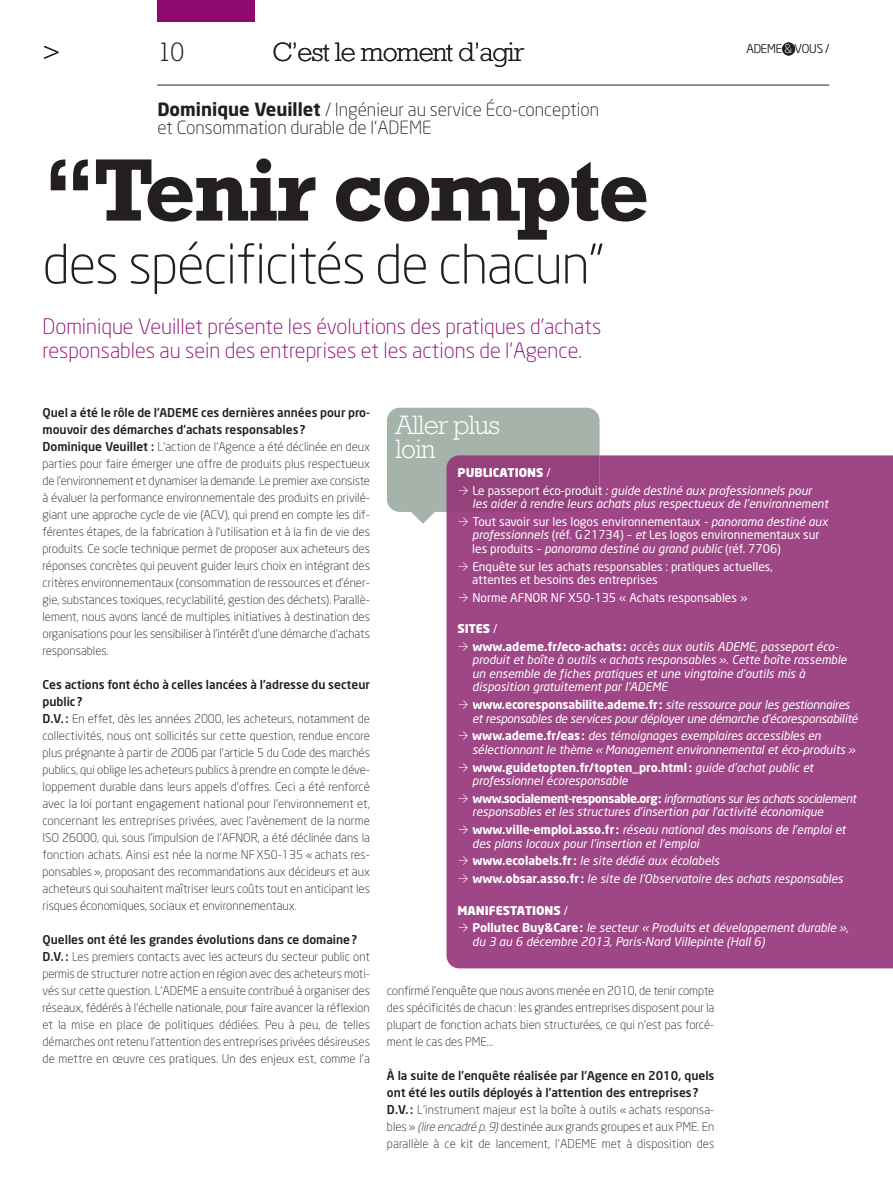
<style>
.page{position:relative;width:893px;height:1191px;background:#fff}
.page>*{position:absolute;margin:0;border:0;box-sizing:border-box;transform-origin:0 0}
.t1{font:700 90px "Rockwell";letter-spacing:-.03em;color:#231f20}
.t2{font:300 54px "Neo Sans";letter-spacing:-.02em;color:#231f20}
.t3{font:300 27px "Rockwell";letter-spacing:-.03em;color:#231f20}
.t4{font:300 27px/24px "Rockwell";letter-spacing:-.03em;color:#fff}
.t5{font:300 21px/24px "Neo Sans";color:#8f0870}
.t6{font:300 18px/18px "Neo Sans";color:#231f20}
.t7{font:300 12px/17px "Neo Sans";color:#231f20}
.t8{font:italic 12px/13.5px "Neo Sans";color:#fff}
.t9{font:12px/13.5px "Neo Sans";color:#fff}
.t10{font:italic 12px/13.5px "Neo Sans";letter-spacing:-.02em;color:#fff}
.s1{color:#fff}
.s2{font-weight:700}
.s3{font-weight:500}
.s4{font-weight:900;font-style:normal}
.s5{font-style:normal}
.s6{font-family:"Flesh Plain";font-style:normal}
.s7{font-style:italic}
.s8{font-family:"Flesh Plain"}
.s9{font-weight:700;font-style:normal}
</style>
<div class="page">
<div style="left:387px;top:408px;width:213px;height:104px;background:#a5b3ab;border-radius:13px"></div>
<svg style="left:411px;top:512px;width:24px;height:12px"></svg>
<div style="left:446px;top:455px;width:447px;height:513px;background:#9f4686"></div>
<div style="left:446px;top:455px;width:154px;height:57px;background:#94417c"></div>
<div style="left:782px;top:43px;width:13px;height:12px;background:#231f20;border-radius:50%"></div>
<div style="left:157px;top:0;width:98px;height:21px;background:#8f0870"></div>
<hr style="left:157px;top:85px;width:672px;height:1px;background:#231f20">
<h3 class="t3" style="left:157px;top:43px;width:29px">10</h3>
<h3 class="t3" style="left:272px;top:43px;width:254px">C’est le moment d’agir</h3>
<h3 class="t3" style="left:43px;top:43px;width:20px">&gt;</h3>
<p class="t7" style="left:746px;top:41px;width:84px">ADEME <span class="s1">&amp;</span> VOUS /</p>
<h3 class="t6" style="left:157px;top:102px;width:443px"><span class="s2">Dominique Veuillet</span> / Ingénieur au service Éco-conception et Consommation durable de l’ADEME</h3>
<h1 class="t1" style="left:43px;top:159px;width:608px">“Tenir compte</h1>
<h2 class="t2" style="left:43px;top:243px;width:563px">des spécificités de chacun”</h2>
<h3 class="t5" style="left:43px;top:316px;width:560px">Dominique Veuillet présente les évolutions des pratiques d’achats responsables au sein des entreprises et les actions de l’Agence.</h3>
<p class="t7" style="left:43px;top:405px;width:329px"><span class="s3">Quel a été le rôle de l’ADEME ces dernières années pour pro&shy;mouvoir des démarches d’achats responsables?<br>Dominique Veuillet :</span> L’action de l’Agence a été déclinée en deux parties pour faire émerger une offre de produits plus respectueux de l’environnement et dynamiser la demande. Le premier axe consiste à évaluer la performance environnementale des produits en privilé&shy;giant une approche cycle de vie (ACV), qui prend en compte les dif&shy;férentes étapes, de la fabrication à l’utilisation et à la fin de vie des produits. Ce socle technique permet de proposer aux acheteurs des réponses concrètes qui peuvent guider leurs choix en intégrant des critères environnementaux (consommation de ressources et d’éner&shy;gie, substances toxiques, recyclabilité, gestion des déchets). Parallè&shy;lement, nous avons lancé de multiples initiatives à destination des organisations pour les sensibiliser à l’intérêt d’une démarche d’achats responsables.</p>
<p class="t7" style="left:43px;top:677px;width:329px"><span class="s3">Ces actions font écho à celles lancées à l’adresse du secteur public ?<br>D.V. :</span> En effet, dès les années 2000, les acheteurs, notamment de collectivités, nous ont sollicités sur cette question, rendue encore plus prégnante à partir de 2006 par l’article 5 du Code des marchés publics, qui oblige les acheteurs publics à prendre en compte le déve&shy;loppement durable dans leurs appels d’offres. Ceci a été renforcé avec la loi portant engagement national pour l’environnement et, concernant les entreprises privées, avec l’avènement de la norme ISO 26000, qui, sous l’impulsion de l’AFNOR, a été déclinée dans la fonction achats. Ainsi est née la norme NF X50-135 « achats res&shy;ponsables », proposant des recommandations aux décideurs et aux acheteurs qui souhaitent maîtriser leurs coûts tout en anticipant les risques économiques, sociaux et environnementaux.</p>
<p class="t7" style="left:43px;top:932px;width:329px"><span class="s3">Quelles ont été les grandes évolutions dans ce domaine ?<br>D.V. :</span> Les premiers contacts avec les acteurs du secteur public ont permis de structurer notre action en région avec des acheteurs moti&shy;vés sur cette question. L’ADEME a ensuite contribué à organiser des réseaux, fédérés à l’échelle nationale, pour faire avancer la réflexion et la mise en place de politiques dédiées. Peu à peu, de telles démarches ont retenu l’attention des entreprises privées désireuses de mettre en œuvre ces pratiques. Un des enjeux est, comme l’a</p>
<h3 class="t4" style="left:395px;top:416px;width:106px">Aller plus loin</h3>
<p class="t8" style="left:458px;top:464px;width:356px;line-height:17.7px"><span class="s4">PUBLICATIONS</span> <span class="s5">/<br></span><span class="s6">A</span> <span class="s5">Le passeport éco-produit</span> : guide destiné aux professionnels pour</p>
<p class="t8" style="left:458px;top:496px;width:372px;line-height:17.7px;text-align:right">les aider à rendre leurs achats plus respectueux de l’environnement<br><span class="s6">A</span> <span class="s5">Tout savoir sur les logos environnementaux</span> - panorama destiné aux</p>
<p class="t9" style="left:472px;top:529px;width:349px"><span class="s7">professionnels</span> (réf. G 21734) – <span class="s7">et</span> Les logos environnementaux sur les produits <span class="s7">– panorama destiné au grand public</span> (réf. 7706)</p>
<p class="t9" style="left:472px;top:560px;width:302px;text-indent:-15px"><span class="s8">A</span> Enquête sur les achats responsables : pratiques actuelles, attentes et besoins des entreprises</p>
<p class="t9" style="left:458px;top:592px;width:291px"><span class="s8">A</span> Norme AFNOR NF X50-135 « Achats responsables »</p>
<p class="t8" style="left:458px;top:621px;width:382px;line-height:17.7px"><span class="s4">SITES</span> <span class="s5">/<br></span><span class="s6">A</span> <span class="s9">www.ademe.fr/eco-achats:</span> accès aux outils ADEME, passeport éco-</p>
<p class="t8" style="left:472px;top:654px;width:376px">produit et boîte à outils « achats responsables ». Cette boîte rassemble un ensemble de fiches pratiques et une vingtaine d’outils mis à disposition gratuitement par l’ADEME</p>
<p class="t10" style="left:472px;top:699px;width:387px;text-indent:-15px"><span class="s6">A</span> <span class="s9">www.ecoresponsabilite.ademe.fr:</span> site ressource pour les gestionnaires et responsables de services pour déployer une démarche d’écoresponsabilité</p>
<p class="t8" style="left:472px;top:730px;width:385px;text-indent:-15px"><span class="s6">A</span> <span class="s9">www.ademe.fr/eas:</span> des témoignages exemplaires accessibles en sélectionnant le thème « Management environnemental et éco-produits »</p>
<p class="t8" style="left:472px;top:761px;width:343px;text-indent:-15px"><span class="s6">A</span> <span class="s9">www.guidetopten.fr/topten_pro.html:</span> guide d’achat public et professionnel écoresponsable</p>
<p class="t8" style="left:472px;top:793px;width:385px;text-indent:-15px"><span class="s6">A</span> <span class="s9">www.socialement-responsable.org:</span> informations sur les achats socialement responsables et les structures d’insertion par l’activité économique</p>
<p class="t8" style="left:472px;top:824px;width:375px;text-indent:-15px"><span class="s6">A</span> <span class="s9">www.ville-emploi.asso.fr:</span> réseau national des maisons de l’emploi et des plans locaux pour l’insertion et l’emploi</p>
<p class="t8" style="left:458px;top:853px;width:387px;line-height:17.7px"><span class="s6">A</span> <span class="s9">www.ecolabels.fr:</span> le site dédié aux écolabels<br><span class="s6">A</span> <span class="s9">www.obsar.asso.fr:</span> le site de l’Observatoire des achats responsables</p>
<p class="t8" style="left:458px;top:902px;width:393px;line-height:17.7px"><span class="s4">MANIFESTATIONS</span> <span class="s5">/<br></span><span class="s6">A</span> <span class="s9">Pollutec Buy&amp;Care:</span> le secteur « Produits et développement durable »,</p>
<p class="t8" style="left:472px;top:935px;width:294px">du 3 au 6 décembre 2013, Paris-Nord Villepinte (Hall 6)</p>
<p class="t7" style="left:387px;top:983px;width:329px;text-align:justify">confirmé l’enquête que nous avons menée en 2010, de tenir compte des spécificités de chacun : les grandes entreprises disposent pour la plupart de fonction achats bien structurées, ce qui n’est pas forcé&shy;ment le cas des PME…</p>
<p class="t7" style="left:387px;top:1068px;width:329px"><span class="s3">À la suite de l’enquête réalisée par l’Agence en 2010, quels ont été les outils déployés à l’attention des entreprises?<br>D.V. :</span> L’instrument majeur est la boîte à outils « achats responsa&shy;bles » <span class="s7">(lire encadré p.9)</span>destinée aux grands groupes et aux PME. En parallèle à ce kit de lancement, l’ADEME met à disposition des</p>
</div>
